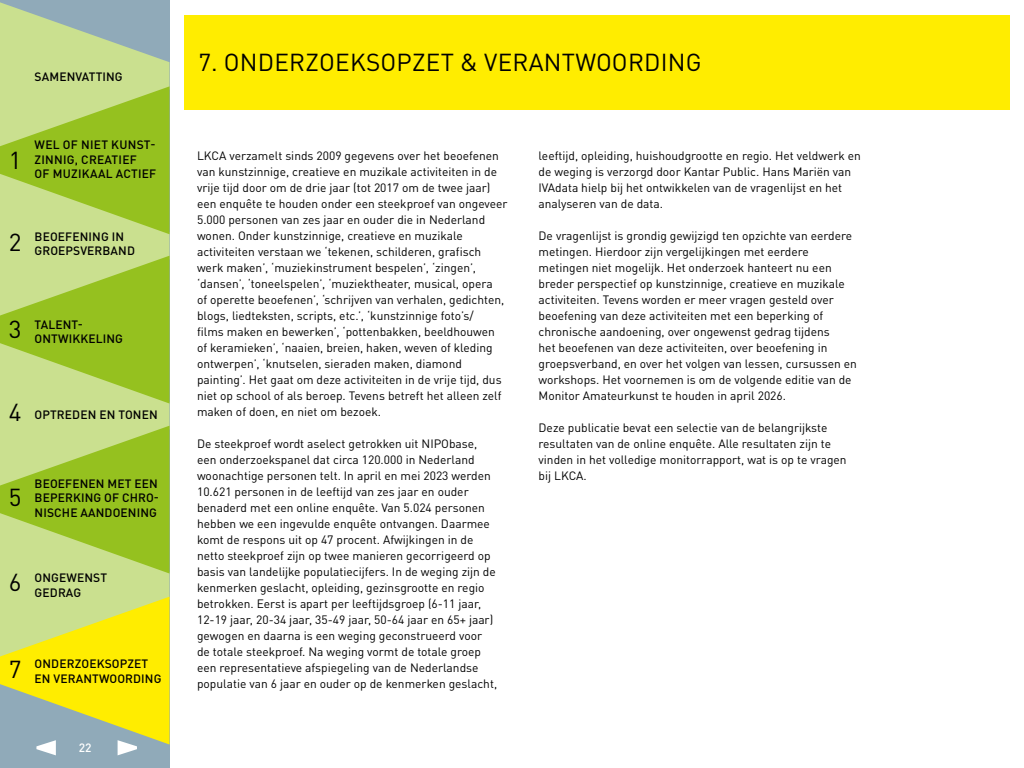
<style>
.page{position:relative;width:1024px;height:768px;background:#fff}
.page>*{position:absolute;margin:0;border:0;box-sizing:border-box;transform-origin:0 0}
.kop{font:24.3px "DINOT";letter-spacing:.01em;color:#000}
.plat{font:12px/16px "DINOT";color:#000}
.t1{font:500 12px/14.4px "DINOT";letter-spacing:.01em;color:#000;text-align:justify}
.t2{font:500 12px "DINOT";color:#fff}
</style>
<div class="page">
<div style="left:184px;top:15px;width:826px;height:95px;background:#ffed00"></div>
<svg style="left:0;top:2px;width:170px;height:753px;background:#b8d15b"></svg>
<p class="t1" style="left:35px;top:69px;width:90px">SAMENVATTING</p>
<p class="kop" style="left:9px;top:145px;width:14px">1</p>
<p class="t1" style="left:35px;top:137px;width:122px">WEL OF NIET KUNST-</p>
<p class="t1" style="left:35px;top:152px;width:104px">ZINNIG, CREATIEF</p>
<p class="t1" style="left:35px;top:166px;width:123px">OF MUZIKAAL ACTIEF</p>
<p class="kop" style="left:9px;top:227px;width:14px">2</p>
<p class="t1" style="left:35px;top:229px;width:91px">BEOEFENING IN</p>
<p class="t1" style="left:35px;top:243px;width:102px">GROEPSVERBAND</p>
<p class="kop" style="left:9px;top:314px;width:14px">3</p>
<p class="t1" style="left:35px;top:317px;width:50px">TALENT-</p>
<p class="t1" style="left:35px;top:331px;width:90px">ONTWIKKELING</p>
<p class="kop" style="left:9px;top:397px;width:14px">4</p>
<p class="t1" style="left:35px;top:407px;width:125px">OPTREDEN EN TONEN</p>
<p class="kop" style="left:9px;top:482px;width:14px">5</p>
<p class="t1" style="left:35px;top:476px;width:126px">BEOEFENEN MET EEN BEPERKING OF CHRO-NISCHE AANDOENING</p>
<p class="kop" style="left:9px;top:567px;width:14px">6</p>
<p class="t1" style="left:35px;top:571px;width:74px">ONGEWENST</p>
<p class="t1" style="left:35px;top:585px;width:48px">GEDRAG</p>
<p class="kop" style="left:9px;top:654px;width:14px">7</p>
<p class="t1" style="left:35px;top:656px;width:115px">ONDERZOEKSOPZET</p>
<p class="t1" style="left:35px;top:671px;width:128px">EN VERANTWOORDING</p>
<p class="t2" style="left:71px;top:740px;width:22px">222</p>
<h1 class="kop" style="left:198px;top:47px;width:505px">7. ONDERZOEKSOPZET &amp; VERANTWOORDING</h1>
<p class="plat" style="left:197px;top:147px;width:312px">LKCA verzamelt sinds 2009 gegevens over het beoefenen van kunstzinnige, creatieve en muzikale activiteiten in de vrije tijd door om de drie jaar (tot 2017 om de twee jaar) een enquête te houden onder een steekproef van ongeveer 5.000 personen van zes jaar en ouder die in Nederland wonen. Onder kunstzinnige, creatieve en muzikale activiteiten verstaan we ‘tekenen, schilderen, grafisch werk maken’, ‘muziekinstrument bespelen’, ‘zingen’, ‘dansen’, ‘toneelspelen’, ‘muziektheater, musical, opera<br>of operette beoefenen’, ‘schrijven van verhalen, gedichten, blogs, liedteksten, scripts, etc.’, ‘kunstzinnige foto’s/<br>films maken en bewerken’, ‘pottenbakken, beeldhouwen of keramieken’, ‘naaien, breien, haken, weven of kleding ontwerpen’, ‘knutselen, sieraden maken, diamond painting’. Het gaat om deze activiteiten in de vrije tijd, dus niet op school of als beroep. Tevens betreft het alleen zelf maken of doen, en niet om bezoek.</p>
<p class="plat" style="left:197px;top:435px;width:302px">De steekproef wordt aselect getrokken uit NIPObase, een onderzoekspanel dat circa 120.000 in Nederland woonachtige personen telt. In april en mei 2023 werden 10.621 personen in de leeftijd van zes jaar en ouder benaderd met een online enquête. Van 5.024 personen hebben we een ingevulde enquête ontvangen. Daarmee komt de respons uit op 47 procent. Afwijkingen in de netto steekproef zijn op twee manieren gecorrigeerd op basis van landelijke populatiecijfers. In de weging zijn de kenmerken geslacht, opleiding, gezinsgrootte en regio betrokken. Eerst is apart per leeftijdsgroep (6-11 jaar, 12-19 jaar, 20-34 jaar, 35-49 jaar, 50-64 jaar en 65+ jaar) gewogen en daarna is een weging geconstrueerd voor de totale steekproef. Na weging vormt de totale groep een representatieve afspiegeling van de Nederlandse populatie van 6 jaar en ouder op de kenmerken geslacht,</p>
<p class="plat" style="left:539px;top:147px;width:324px">leeftijd, opleiding, huishoudgrootte en regio. Het veldwerk en de weging is verzorgd door Kantar Public. Hans Mariën van IVAdata hielp bij het ontwikkelen van de vragenlijst en het analyseren van de data.</p>
<p class="plat" style="left:539px;top:227px;width:320px">De vragenlijst is grondig gewijzigd ten opzichte van eerdere metingen. Hierdoor zijn vergelijkingen met eerdere metingen niet mogelijk. Het onderzoek hanteert nu een breder perspectief op kunstzinnige, creatieve en muzikale activiteiten. Tevens worden er meer vragen gesteld over beoefening van deze activiteiten met een beperking of chronische aandoening, over ongewenst gedrag tijdens<br>het beoefenen van deze activiteiten, over beoefening in groepsverband, en over het volgen van lessen, cursussen en workshops. Het voornemen is om de volgende editie van de Monitor Amateurkunst te houden in april 2026.</p>
<p class="plat" style="left:539px;top:419px;width:310px">Deze publicatie bevat een selectie van de belangrijkste resultaten van de online enquête. Alle resultaten zijn te vinden in het volledige monitorrapport, wat is op te vragen</p>
<p class="plat" style="left:539px;top:467px;width:50px">bij LKCA.</p>
</div>
